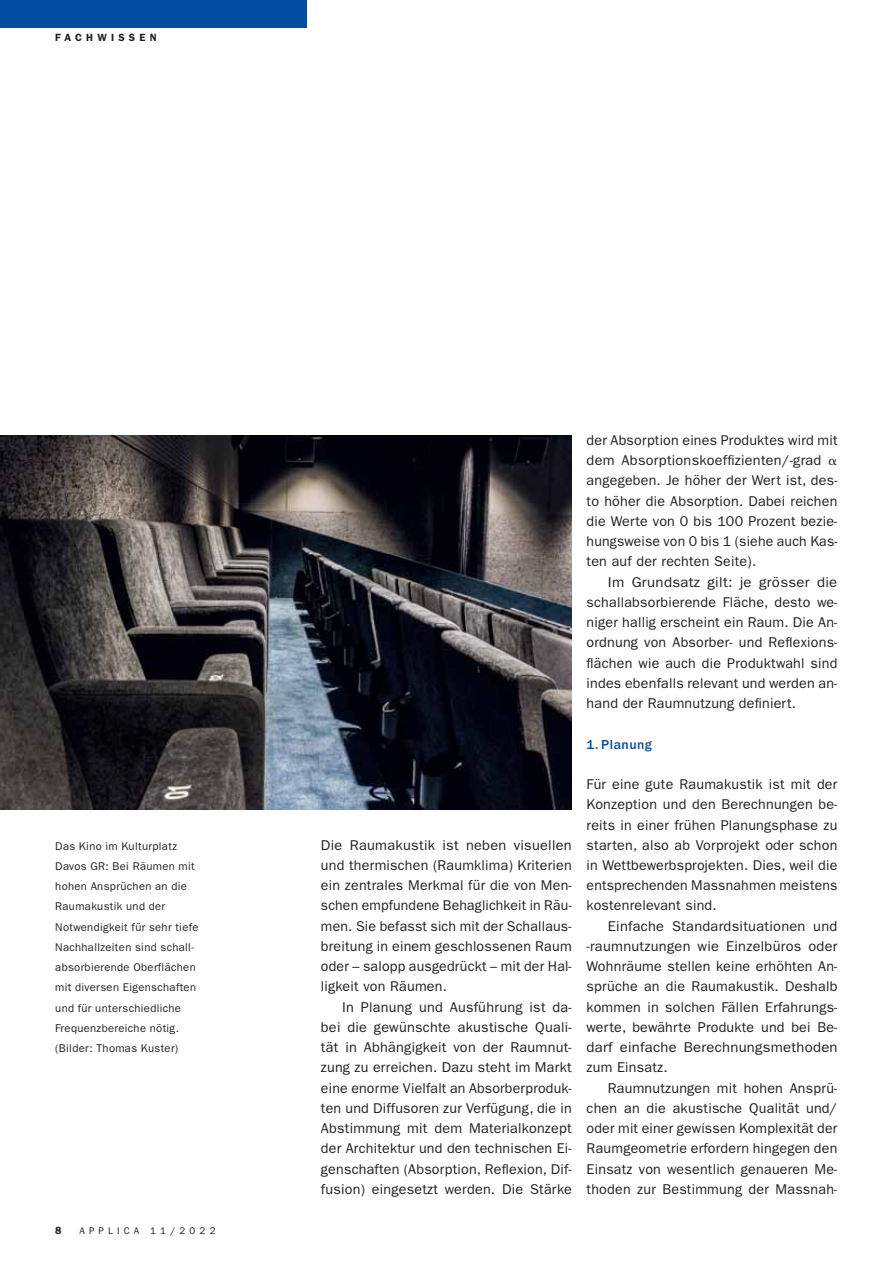
<style>
.page{position:relative;width:893px;height:1263px;background:#fff}
.page>*{position:absolute;margin:0;border:0;box-sizing:border-box;transform-origin:0 0}
.t1{font:14.25px/20.2px "ITC Franklin Gothic Std";letter-spacing:.015em;color:#231f20;text-align:justify}
.t2{font:14.25px/20.2px "ITC Franklin Gothic Std";letter-spacing:.015em;color:#231f20;text-align:justify;scale:1.05 1}
.t3{font:500 13.5px "ITC Franklin Gothic Std";letter-spacing:.04em;color:#034ea2}
.t4{font:11.25px/20.2px "ITC Franklin Gothic Std";letter-spacing:.03em;color:#231f20}
.t5{font:600 10.5px "ITC Franklin Gothic Std";letter-spacing:.4em;color:#231f20}
.t6{font:9.75px "ITC Franklin Gothic Std";letter-spacing:.42em;color:#231f20}
</style>
<div class="page">
<div style="left:0;top:0;width:306px;height:28px;background:#034ea2"></div>
<img style="left:0;top:436px;width:572px;height:373px">
<p class="t5" style="left:55px;top:34px;width:103px">FACHWISSEN</p>
<p class="t4" style="left:55px;top:837px;width:145px">Das Kino im Kulturplatz<br>Davo s GR: Bei Räumen mit hohen Ansprüchen an die<br>Raumakustik und der<br>Notwendigkeit für sehr tiefe<br>Nachhallzeiten sind schall&shy;absorbierende Oberflächen mit diversen Eigenschafte n und für unterschiedliche<br>Frequenz bereiche nötig. (Bilder: Thomas Kuster)</p>
<p class="t5" style="left:55px;top:1227px;width:8px">8</p>
<p class="t6" style="left:80px;top:1227px;width:138px">APPLICA 11/2022</p>
<p class="t1" style="left:321px;top:836px;width:252px">Die Raumakustik ist neben visuellen und thermischen (Raumklima) Kriterien ein zentrales Merkmal für die von Men&shy;schen empfundene Behaglichkeit in Räu&shy;men. Sie befasst sich mit der Schallaus&shy;breitung in einem geschlossenen Raum oder – salopp ausgedrückt – mit der Hal&shy;ligkeit von Räumen.</p>
<p class="t1" style="left:321px;top:998px;width:252px;text-indent:21px">In Planung und Ausführung ist da&shy;bei die gewünschte akustische Quali&shy;tät in Abhängigkeit von der Raumnut&shy;zung zu erreichen. Dazu steht im Markt eine enorme Vielfalt an Absorberproduk&shy;ten und Diffusoren zur Verfügung, die in Abstimmung mit dem Materialkonzept der Architektur und den technischen Ei&shy;genschaften (Absorption, Reflexion, Dif&shy;fusion) eingesetzt werden. Die Stärke</p>
<p class="t1" style="left:587px;top:431px;width:252px;text-align:left">der Absorption eines Produktes wird mit dem Absorptionskoeffizienten/-grad angegeben. Je höher der Wert ist, des&shy;to höher die Absorption. Dabei reichen die Werte von 0 bis 100 Prozent bezie&shy;hungsweise von 0 bis 1 (siehe auch Kas&shy;ten auf der rechten Seite).</p>
<p class="t2" style="left:587px;top:573px;width:240px;text-indent:21px">Im Grundsatz gilt: je grösser die schallabsorbierende Fläche, desto we&shy;niger hallig erscheint ein Raum. Die An&shy;ordnung von Absorber- und Reflexions&shy;flächen wie auch die Produktwahl sind indes ebenfalls relevant und werden an&shy;hand der Raumnutzung definiert.</p>
<p class="t3" style="left:587px;top:739px;width:67px">1. Planung</p>
<p class="t1" style="left:587px;top:775px;width:252px">Für eine gute Raumakustik ist mit der Konzeption und den Berechnungen be&shy;reits in einer frühen Planungsphase zu starten, also ab Vorprojekt oder schon in Wettbewerbsprojekten. Dies, weil die entsprechenden Massnahmen meistens kostenrelevant sind.</p>
<p class="t1" style="left:587px;top:917px;width:252px;text-indent:21px">Einfache Standardsituationen und -raumnutzungen wie Einzelbüros oder Wohnräume stellen keine erhöhten An&shy;sprüche an die Raumakustik. Deshalb kommen in solchen Fällen Erfahrungs&shy;werte, bewährte Produkte und bei Be&shy;darf einfache Berechnungsmethoden zum Einsatz.</p>
<p class="t1" style="left:587px;top:1079px;width:252px;text-indent:21px">Raumnutzungen mit hohen Ansprü&shy;chen an die akustische Qualität und/ oder mit einer gewissen Komplexität der Raumgeometrie erfordern hingegen den Einsatz von wesentlich genaueren Me&shy;thoden zur Bestimmung der Massnah-</p>
</div>
